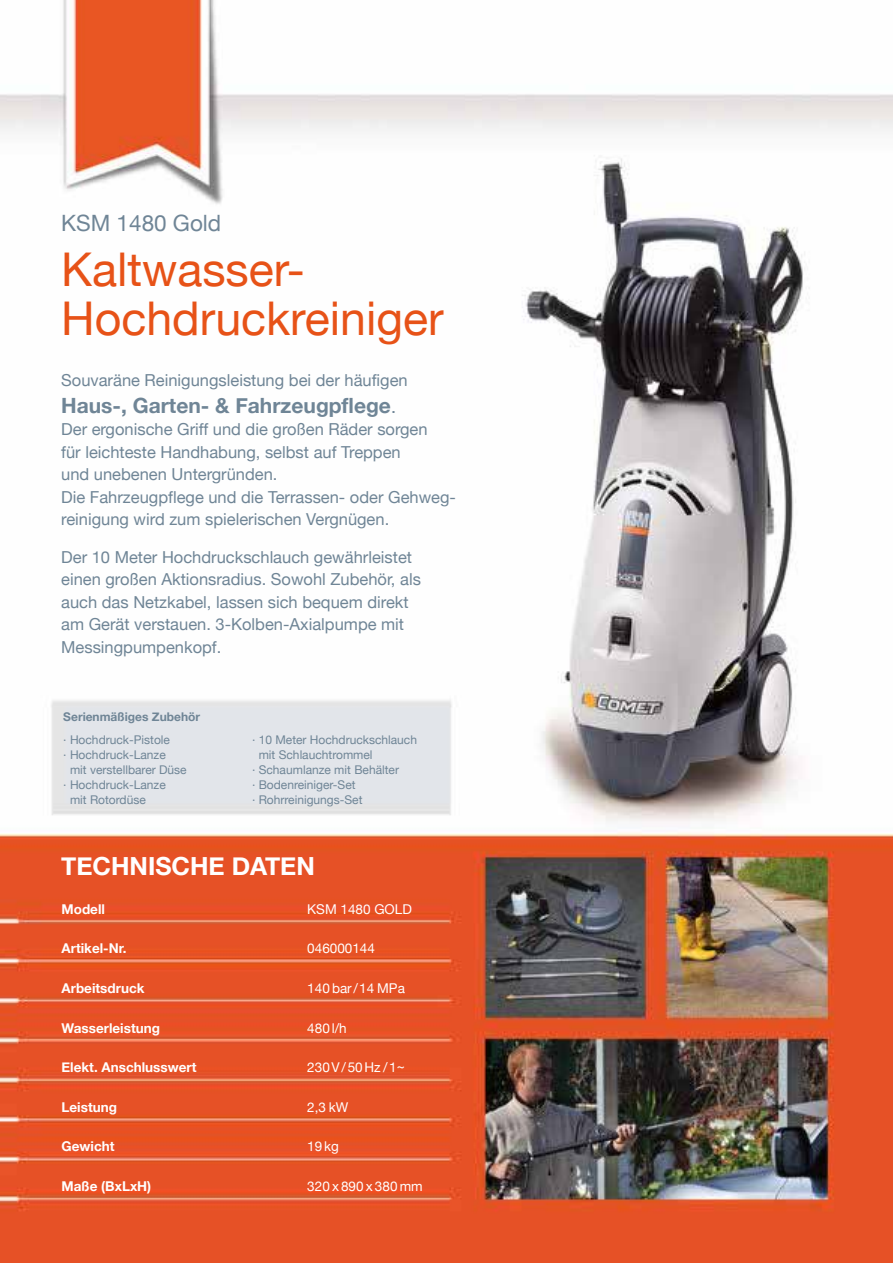
<style>
.page{position:relative;width:893px;height:1263px;background:#fff}
.page>*{position:absolute;margin:0;border:0;box-sizing:border-box;transform-origin:0 0}
.t1{font:46.5px/49.5px "Helvetica Neue";color:#e75217}
.t2{font:700 24.9px "Helvetica Neue";color:#fff}
.t3{font:22.5px "Helvetica Neue";color:#6f8596}
.t4{font:700 21px "Helvetica Neue";color:#6f8596}
.t5{font:16.5px/22.5px "Helvetica Neue";color:#6f8596}
.t6{font:700 13.5px "Helvetica Neue";color:#fff}
.t7{font:13.5px "Helvetica Neue";color:#fff}
.t8{font:12px "Helvetica Neue";color:#6f8596}
.t9{font:700 12px "Helvetica Neue";color:#6f8596}
.s1{font-weight:400;font-size:18px}
</style>
<div class="page">
<img style="left:0;top:0;width:893px;height:136px">
<img style="left:0;top:136px;width:893px;height:1127px">
<h3 class="t3" style="left:61px;top:206px;width:162px">KSM 1480 Gold</h3>
<h1 class="t1" style="left:61px;top:247px;width:384px">Kaltwasser-<br>Hochdruckreiniger</h1>
<p class="t5" style="left:61px;top:370px;width:348px">Souvaräne Reinigungsleistung bei der häufigen</p>
<p class="t4" style="left:61px;top:389px;width:336px">Haus-, Garten- &amp; Fahrzeugpflege<span class="s1">.</span></p>
<p class="t5" style="left:61px;top:419px;width:396px">Der ergonische Griff und die großen Räder sorgen<br>für leichteste Handhabung, selbst auf Treppen<br>und unebenen Untergründen.<br>Die Fahrzeugpflege und die Terrassen- oder Gehweg&shy;reinigung wird zum spielerischen Vergnügen.</p>
<p class="t5" style="left:61px;top:547px;width:361px">Der 10 Meter Hochdruckschlauch gewährleistet einen großen Aktionsradius. Sowohl Zubehör, als auch das Netzkabel, lassen sich bequem direkt am Gerät verstauen. 3-Kolben-Axialpumpe mit Messingpumpenkopf.</p>
<p class="t9" style="left:63px;top:707px;width:138px">Serienmäßiges Zubehör</p>
<p class="t8" style="left:63px;top:730px;width:108px">· Hochdruck-Pistole</p>
<p class="t8" style="left:63px;top:745px;width:104px">· Hochdruck-Lanze</p>
<p class="t8" style="left:70px;top:760px;width:118px">mit verstellbarer Düse</p>
<p class="t8" style="left:63px;top:775px;width:104px">· Hochdruck-Lanze</p>
<p class="t8" style="left:70px;top:790px;width:77px">mit Rotordüse</p>
<p class="t8" style="left:252px;top:730px;width:166px">· 10 Meter Hochdruckschlauch</p>
<p class="t8" style="left:259px;top:745px;width:115px">mit Schlauchtrommel</p>
<p class="t8" style="left:252px;top:760px;width:148px">· Schaumlanze mit Behälter</p>
<p class="t8" style="left:252px;top:775px;width:105px">· Bodenreiniger-Set</p>
<p class="t8" style="left:252px;top:790px;width:112px">· Rohrreinigungs-Set</p>
<h2 class="t2" style="left:61px;top:847px;width:255px">TECHNISCHE DATEN</h2>
<p class="t6" style="left:62px;top:898px;width:45px">Modell</p>
<p class="t6" style="left:62px;top:938px;width:66px">Artikel-Nr.</p>
<p class="t6" style="left:62px;top:977px;width:84px">Arbeitsdruck</p>
<p class="t6" style="left:62px;top:1017px;width:100px">Wasserleistung</p>
<p class="t6" style="left:62px;top:1057px;width:136px">Elekt. Anschlusswert</p>
<p class="t6" style="left:62px;top:1096px;width:57px">Leistung</p>
<p class="t6" style="left:62px;top:1136px;width:54px">Gewicht</p>
<p class="t6" style="left:62px;top:1175px;width:91px">Maße (BxLxH)</p>
<p class="t7" style="left:307px;top:899px;width:106px">KSM 1480 GOLD</p>
<p class="t7" style="left:307px;top:939px;width:69px">046000144</p>
<p class="t7" style="left:307px;top:978px;width:99px">140 bar/14 MPa</p>
<p class="t7" style="left:307px;top:1018px;width:41px">480 l/h</p>
<p class="t7" style="left:307px;top:1058px;width:99px">230V/50Hz/1~</p>
<p class="t7" style="left:307px;top:1097px;width:42px">2,3 kW</p>
<p class="t7" style="left:307px;top:1137px;width:33px">19 kg</p>
<p class="t7" style="left:307px;top:1176px;width:117px">320 x 890 x 380 mm</p>
</div>
